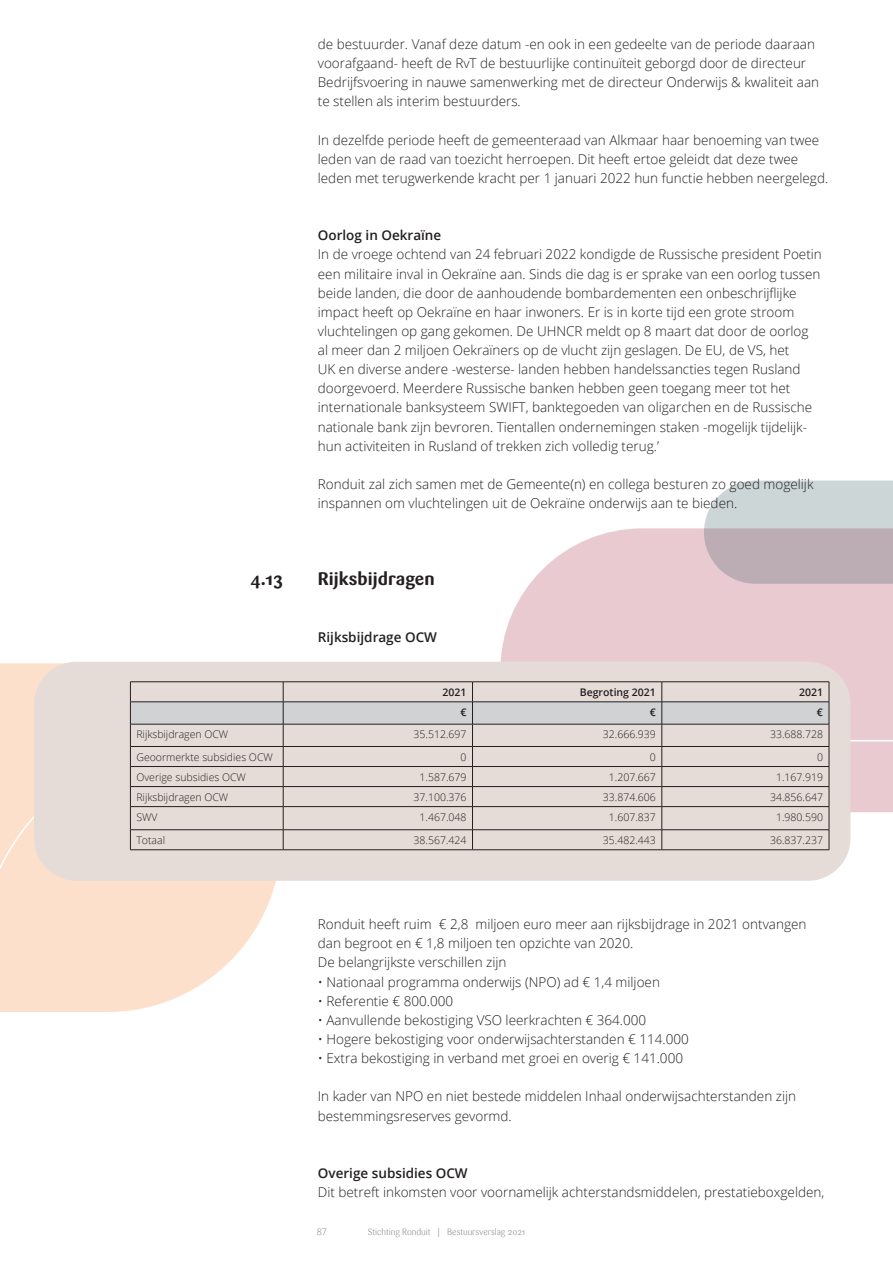
<style>
.page{position:relative;width:893px;height:1263px;background:#fff}
.page>*{position:absolute;margin:0;border:0;box-sizing:border-box;transform-origin:0 0}
.t1{font:700 18px "Sari";color:#231f20}
.t2{font:300 13.5px/19.2px "Open Sans";color:#231f20}
.t3{font:600 13.5px "Open Sans";color:#231f20}
.Bodytekst{font:300 10.5px "Open Sans";color:#231f20}
.Bodytekst-2{font:600 10.5px "Open Sans";color:#231f20}
.t4{font:300 9px "Sari";letter-spacing:-.01em;color:#808285}
.t5{font:300 9px "Open Sans";color:#808285}
</style>
<div class="page">
<div style="left:0;top:663px;width:65px;height:76px;background:#fce0cc"></div>
<svg style="left:500px;top:528px;width:393px;height:211px;background:#ebcfd5"></svg>
<svg style="left:0;top:739px;width:893px;height:273px"></svg>
<svg style="left:704px;top:480px;width:189px;height:104px;background:#c6c2c6"></svg>
<div style="left:34px;top:662px;width:816px;height:219px;background:#e5dcd8;border-radius:43px"></div>
<hr style="left:130px;top:681px;width:153px;height:1px;background:#231f20">
<hr style="left:283px;top:681px;width:189px;height:1px;background:#231f20">
<hr style="left:472px;top:681px;width:190px;height:1px;background:#231f20">
<hr style="left:662px;top:681px;width:167px;height:1px;background:#231f20">
<hr style="left:130px;top:849px;width:153px;height:1px;background:#231f20">
<hr style="left:283px;top:849px;width:189px;height:1px;background:#231f20">
<hr style="left:472px;top:849px;width:190px;height:1px;background:#231f20">
<hr style="left:662px;top:849px;width:167px;height:1px;background:#231f20">
<svg style="left:130px;top:682px;width:700px;height:167px"></svg>
<hr style="left:283px;top:786px;width:189px;height:1px;background:#231f20">
<hr style="left:472px;top:786px;width:190px;height:1px;background:#231f20">
<hr style="left:662px;top:786px;width:167px;height:1px;background:#231f20">
<p class="t2" style="left:318px;top:34px;width:503px">de bestuurder. Vanaf deze datum -en ook in een gedeelte van de periode daaraan voorafgaand- heeft de RvT de bestuurlijke continuïteit geborgd door de directeur Bedrijfsvoering in nauwe samenwerking met de directeur Onderwijs &amp; kwaliteit aan te stellen als interim bestuurders.</p>
<p class="t2" style="left:318px;top:130px;width:512px">In dezelfde periode heeft de gemeenteraad van Alkmaar haar benoeming van twee leden van de raad van toezicht herroepen. Dit heeft ertoe geleidt dat deze twee leden met terugwerkende kracht per 1 januari 2022 hun functie hebben neergelegd.</p>
<p class="t3" style="left:318px;top:226px;width:125px">Oorlog in Oekraïne</p>
<p class="t2" style="left:318px;top:245px;width:505px">In de vroege ochtend van 24 februari 2022 kondigde de Russische president Poetin een militaire inval in Oekraïne aan. Sinds die dag is er sprake van een oorlog tussen beide landen, die door de aanhoudende bombardementen een onbeschrijflijke impact heeft op Oekraïne en haar inwoners. Er is in korte tijd een grote stroom vluchtelingen op gang gekomen. De UHNCR meldt op 8 maart dat door de oorlog al meer dan 2 miljoen Oekraïners op de vlucht zijn geslagen. De EU, de VS, het<br>UK en diverse andere -westerse- landen hebben handelssancties tegen Rusland doorgevoerd. Meerdere Russische banken hebben geen toegang meer tot het internationale banksysteem SWIFT, banktegoeden van oligarchen en de Russische nationale bank zijn bevroren. Tientallen ondernemingen staken -mogelijk tijdelijk&shy;hun activiteiten in Rusland of trekken zich volledig terug.’</p>
<p class="t2" style="left:318px;top:474px;width:497px">Ronduit zal zich samen met de Gemeente(n) en collega besturen zo goed mogelijk inspannen om vluchtelingen uit de Oekraïne onderwijs aan te bieden.</p>
<p class="t1" style="left:250px;top:568px;width:34px">4.13</p>
<p class="t1" style="left:318px;top:568px;width:118px">Rijksbijdragen</p>
<p class="t3" style="left:318px;top:628px;width:121px">Rijksbijdrage OCW</p>
<p class="Bodytekst-2" style="left:442px;top:685px;width:25px">2021</p>
<p class="Bodytekst-2" style="left:580px;top:685px;width:78px">Begroting 2021</p>
<p class="Bodytekst-2" style="left:799px;top:685px;width:25px">2021</p>
<p class="Bodytekst-2" style="left:460px;top:705px;width:8px">€</p>
<p class="Bodytekst-2" style="left:650px;top:705px;width:8px">€</p>
<p class="Bodytekst-2" style="left:817px;top:705px;width:8px">€</p>
<p class="Bodytekst" style="left:136px;top:727px;width:93px">Rijksbijdragen OCW</p>
<p class="Bodytekst" style="left:414px;top:727px;width:54px">35.512.697</p>
<p class="Bodytekst" style="left:603px;top:727px;width:54px">32.666.939</p>
<p class="Bodytekst" style="left:770px;top:727px;width:54px">33.688.728</p>
<p class="Bodytekst" style="left:136px;top:749px;width:138px">Geoormerkte subsidies OCW</p>
<p class="Bodytekst" style="left:460px;top:749px;width:7px">0</p>
<p class="Bodytekst" style="left:650px;top:749px;width:7px">0</p>
<p class="Bodytekst" style="left:817px;top:749px;width:7px">0</p>
<p class="Bodytekst" style="left:136px;top:769px;width:111px">Overige subsidies OCW</p>
<p class="Bodytekst" style="left:420px;top:769px;width:48px">1.587.679</p>
<p class="Bodytekst" style="left:609px;top:769px;width:48px">1.207.667</p>
<p class="Bodytekst" style="left:776px;top:769px;width:48px">1.167.919</p>
<p class="Bodytekst" style="left:136px;top:789px;width:93px">Rijksbijdragen OCW</p>
<p class="Bodytekst" style="left:414px;top:789px;width:54px">37.100.376</p>
<p class="Bodytekst" style="left:603px;top:789px;width:54px">33.874.606</p>
<p class="Bodytekst" style="left:770px;top:789px;width:54px">34.856.647</p>
<p class="Bodytekst" style="left:136px;top:810px;width:23px">SWV</p>
<p class="Bodytekst" style="left:420px;top:810px;width:48px">1.467.048</p>
<p class="Bodytekst" style="left:609px;top:810px;width:48px">1.607.837</p>
<p class="Bodytekst" style="left:776px;top:810px;width:48px">1.980.590</p>
<p class="Bodytekst" style="left:136px;top:833px;width:30px">Totaal</p>
<p class="Bodytekst" style="left:414px;top:833px;width:54px">38.567.424</p>
<p class="Bodytekst" style="left:603px;top:833px;width:54px">35.482.443</p>
<p class="Bodytekst" style="left:770px;top:833px;width:54px">36.837.237</p>
<p class="t2" style="left:318px;top:914px;width:490px">Ronduit heeft ruim € 2,8 miljoen euro meer aan rijksbijdrage in 2021 ontvangen dan begroot en € 1,8 miljoen ten opzichte van 2020.</p>
<p class="t2" style="left:318px;top:952px;width:190px">De belangrijkste verschillen zijn</p>
<p class="t2" style="left:318px;top:972px;width:344px">• Nationaal programma onderwijs (NPO) ad € 1,4 miljoen</p>
<p class="t2" style="left:318px;top:991px;width:137px">• Referentie € 800.000</p>
<p class="t2" style="left:318px;top:1010px;width:330px">• Aanvullende bekostiging VSO leerkrachten € 364.000</p>
<p class="t2" style="left:318px;top:1029px;width:373px">• Hogere bekostiging voor onderwijsachterstanden € 114.000</p>
<p class="t2" style="left:318px;top:1048px;width:367px">• Extra bekostiging in verband met groei en overig € 141.000</p>
<p class="t2" style="left:318px;top:1086px;width:480px">In kader van NPO en niet bestede middelen Inhaal onderwijsachterstanden zijn bestemmingsreserves gevormd.</p>
<p class="t3" style="left:318px;top:1164px;width:151px">Overige subsidies OCW</p>
<p class="t2" style="left:318px;top:1182px;width:508px">Dit betreft inkomsten voor voornamelijk achterstandsmiddelen, prestatieboxgelden,</p>
<p class="t5" style="left:317px;top:1226px;width:12px">87</p>
<p class="t4" style="left:368px;top:1227px;width:159px">Stichting Ronduit | Bestuursverslag 2021</p>
</div>
